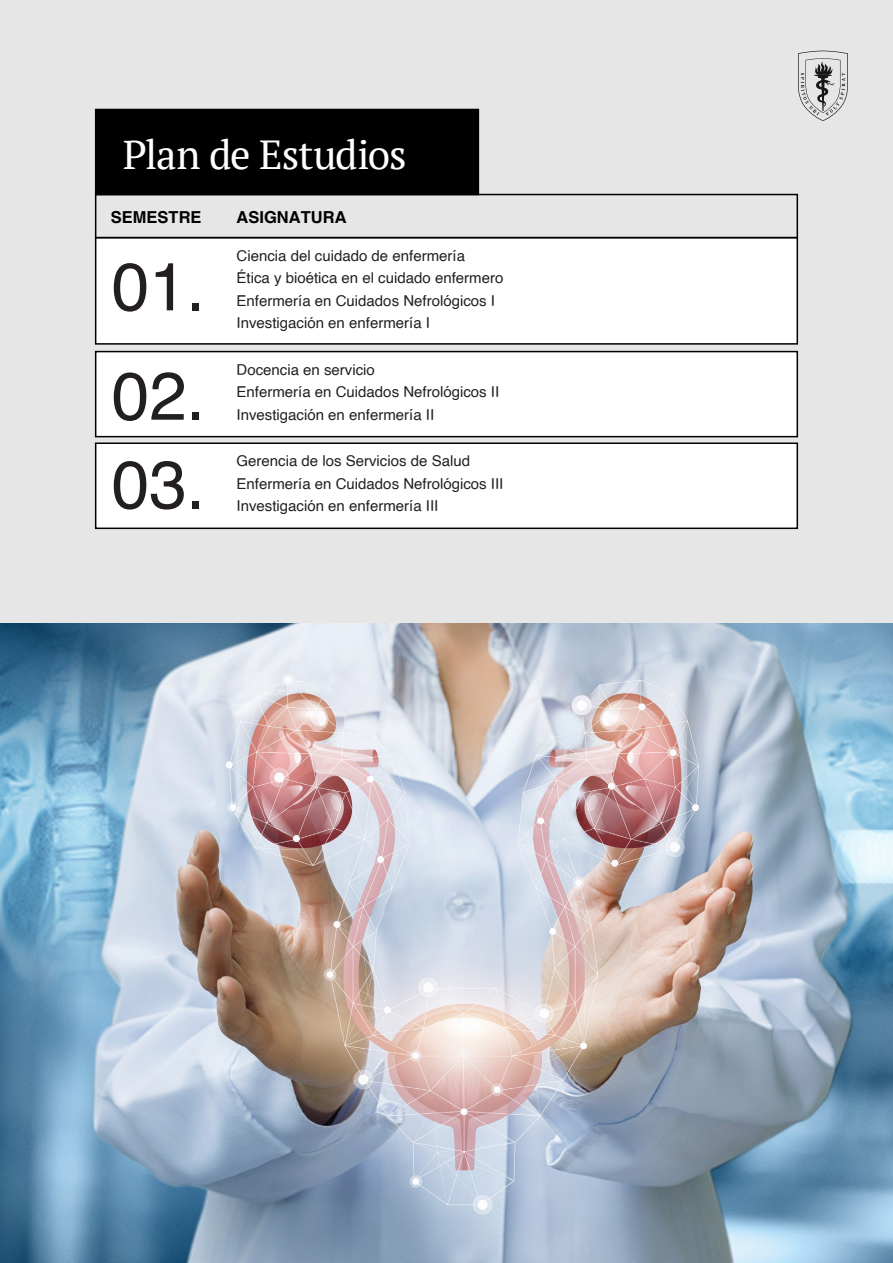
<style>
.page{position:relative;width:893px;height:1263px;background:#e6e6e6}
.page>*{position:absolute;margin:0;border:0;box-sizing:border-box;transform-origin:0 0}
.t1{font:67.5px "Helvetica";color:#231f20}
.t2{font:40.5px "PT Serif";letter-spacing:-.03em;color:#fff}
.t3{font:700 16.5px "Helvetica";color:#000}
.t4{font:15px/22.5px "Helvetica";color:#231f20}
</style>
<div class="page">
<div style="left:95px;top:351px;width:703px;height:86px;background:#fff;border:2px solid #000"></div>
<div style="left:95px;top:442px;width:703px;height:87px;background:#fff;border:2px solid #000"></div>
<div style="left:95px;top:237px;width:703px;height:108px;background:#fff;border:2px solid #000"></div>
<div style="left:95px;top:194px;width:703px;height:44px;border:2px solid #000"></div>
<div style="left:95px;top:109px;width:384px;height:86px;background:#000"></div>
<svg style="left:798px;top:51px;width:50px;height:70px"></svg>
<img style="left:0;top:623px;width:893px;height:640px">
<h2 class="t2" style="left:123px;top:128px;width:285px">Plan de Estudios</h2>
<p class="t3" style="left:111px;top:207px;width:92px">SEMESTRE</p>
<p class="t3" style="left:237px;top:207px;width:111px">ASIGNATURA</p>
<h1 class="t1" style="left:112px;top:235px;width:95px">01.</h1>
<p class="t4" style="left:237px;top:244px;width:268px">Ciencia del cuidado de enfermería<br>Ética y bioética en el cuidado enfermero Enfermería en Cuidados Nefrológicos I Investigación en enfermería I</p>
<h1 class="t1" style="left:112px;top:344px;width:95px">02.</h1>
<p class="t4" style="left:237px;top:359px;width:264px">Docencia en servicio<br>Enfermería en Cuidados Nefrológicos II<br>Investigación en enfermería II</p>
<h1 class="t1" style="left:112px;top:432px;width:95px">03.</h1>
<p class="t4" style="left:237px;top:450px;width:268px">Gerencia de los Servicios de Salud<br>Enfermería en Cuidados Nefrológicos III<br>Investigación en enfermería III</p>
</div>
